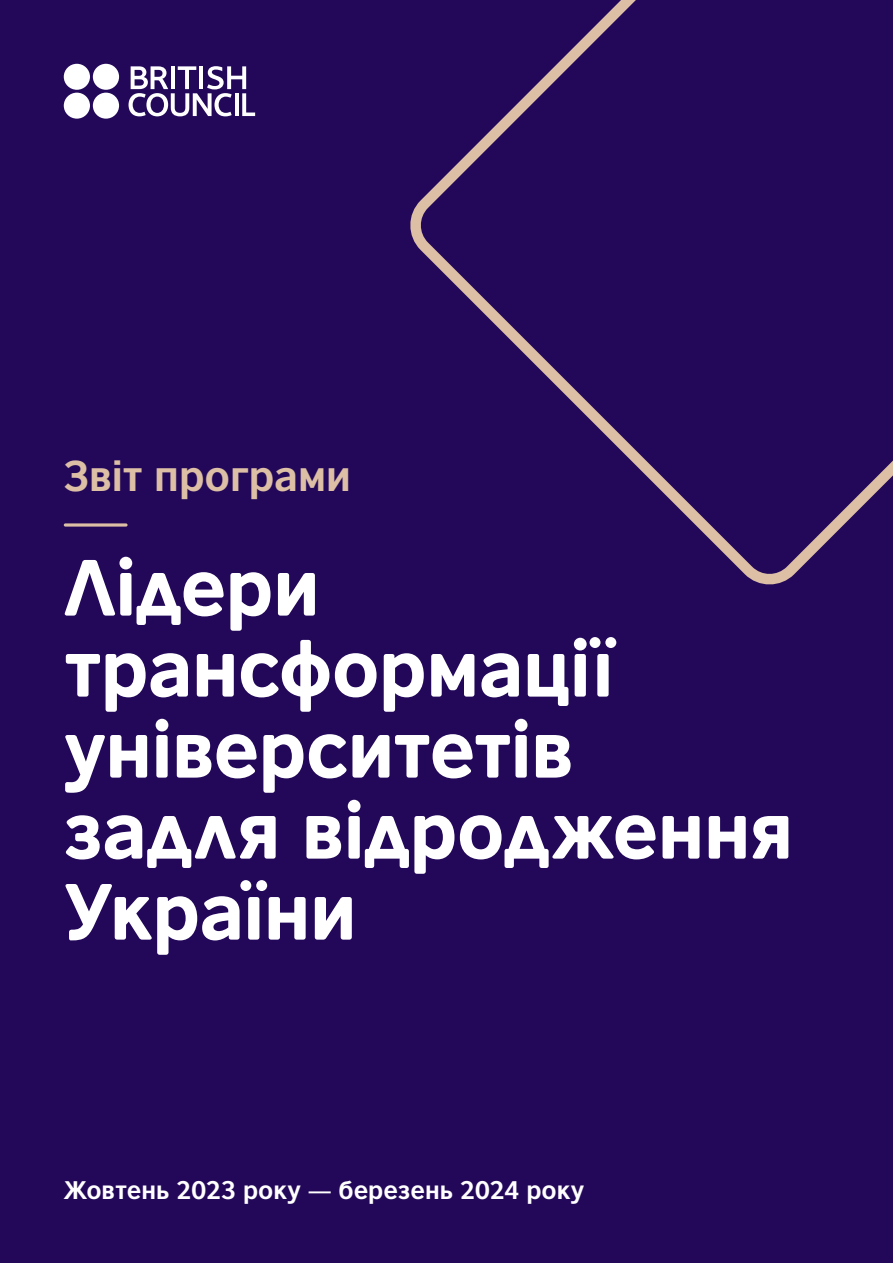
<style>
.page{position:relative;width:893px;height:1263px;background:#23085a}
.page>*{position:absolute;margin:0;border:0;box-sizing:border-box;transform-origin:0 0}
.t1{font:75px/81px "British Council Sans Headline";letter-spacing:-.01em;color:#fff}
.t2{font:700 40.5px "British Council Sans";letter-spacing:-.005em;color:#dcbfa4}
.t3{font:700 24px "British Council Sans";color:#fff}
</style>
<div class="page">
<svg style="left:129px;top:66px;width:126px;height:50px"></svg>
<div style="left:93px;top:64px;width:26px;height:26px;background:#fff;border-radius:50%"></div>
<div style="left:64px;top:64px;width:26px;height:26px;background:#fff;border-radius:50%"></div>
<div style="left:93px;top:93px;width:26px;height:26px;background:#fff;border-radius:50%"></div>
<div style="left:64px;top:93px;width:26px;height:26px;background:#fff;border-radius:50%"></div>
<svg style="left:64px;top:523px;width:64px;height:4px"></svg>
<svg style="left:410px;top:0;width:483px;height:585px"></svg>
<p class="t2" style="left:64px;top:440px;width:289px">Звіт програми</p>
<p class="t1" style="left:64px;top:543px;width:731px">Лідери трансформації університетів задля відродження<br>України</p>
<p class="t3" style="left:64px;top:1169px;width:522px">Жовтень 2023 року — березень 2024 року</p>
</div>
